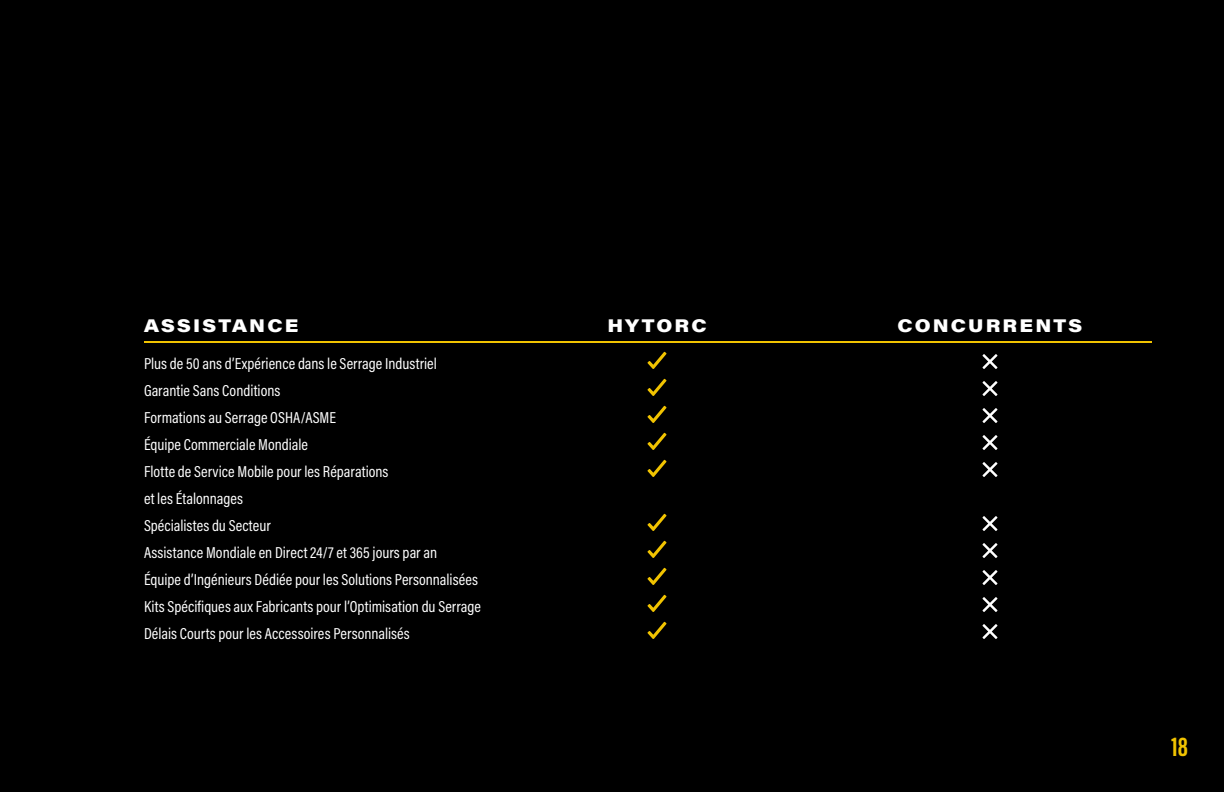
<style>
.page{position:relative;width:1224px;height:792px;background:#000}
.page>*{position:absolute;margin:0;border:0;box-sizing:border-box;transform-origin:0 0}
.t1{font:700 28px "Acumin Pro Extra Cond";color:#f1c300}
.t2{font:900 18px "Acumin Pro Wide";letter-spacing:.115em;color:#fff}
.t3{font:16px/27px "Acumin Pro Cond";color:#fff}
</style>
<div class="page">
<hr style="left:144px;top:341px;width:342px;height:2px;background:#f1c300">
<hr style="left:486px;top:341px;width:342px;height:2px;background:#f1c300">
<hr style="left:828px;top:341px;width:324px;height:2px;background:#f1c300">
<svg style="left:647px;top:352px;width:20px;height:17px"></svg>
<svg style="left:982px;top:354px;width:16px;height:15px"></svg>
<svg style="left:647px;top:379px;width:20px;height:17px"></svg>
<svg style="left:982px;top:381px;width:16px;height:15px"></svg>
<svg style="left:647px;top:406px;width:20px;height:17px"></svg>
<svg style="left:982px;top:408px;width:16px;height:15px"></svg>
<svg style="left:647px;top:433px;width:20px;height:17px"></svg>
<svg style="left:982px;top:435px;width:16px;height:15px"></svg>
<svg style="left:647px;top:460px;width:20px;height:17px"></svg>
<svg style="left:982px;top:462px;width:16px;height:15px"></svg>
<svg style="left:647px;top:514px;width:20px;height:17px"></svg>
<svg style="left:982px;top:516px;width:16px;height:15px"></svg>
<svg style="left:647px;top:541px;width:20px;height:17px"></svg>
<svg style="left:982px;top:543px;width:16px;height:15px"></svg>
<svg style="left:647px;top:568px;width:20px;height:17px"></svg>
<svg style="left:982px;top:570px;width:16px;height:15px"></svg>
<svg style="left:647px;top:595px;width:20px;height:17px"></svg>
<svg style="left:982px;top:597px;width:16px;height:15px"></svg>
<svg style="left:647px;top:622px;width:20px;height:17px"></svg>
<svg style="left:982px;top:624px;width:16px;height:15px"></svg>
<p class="t2" style="left:144px;top:312px;width:156px">ASSISTANCE</p>
<p class="t2" style="left:607px;top:312px;width:101px">HYTORC</p>
<p class="t2" style="left:898px;top:312px;width:186px">CONCURRENTS</p>
<p class="t3" style="left:144px;top:350px;width:339px">Plus de 50 ans d’Expérience dans le Serrage Industriel Garantie Sans Conditions<br>Formations au Serrage OSHA/ASME<br>Équipe Commerciale Mondiale<br>Flotte de Service Mobile pour les Réparations<br>et les Étalonnages<br>Spécialistes du Secteur<br>Assistance Mondiale en Direct 24/7 et 365 jours par an<br>Équipe d’Ingénieurs Dédiée pour les Solutions Personnalisées Kits Spécifiques aux Fabricants pour l’Optimisation du Serrage Délais Courts pour les Accessoires Personnalisés</p>
<h1 class="t1" style="left:1171px;top:729px;width:18px">18</h1>
</div>
